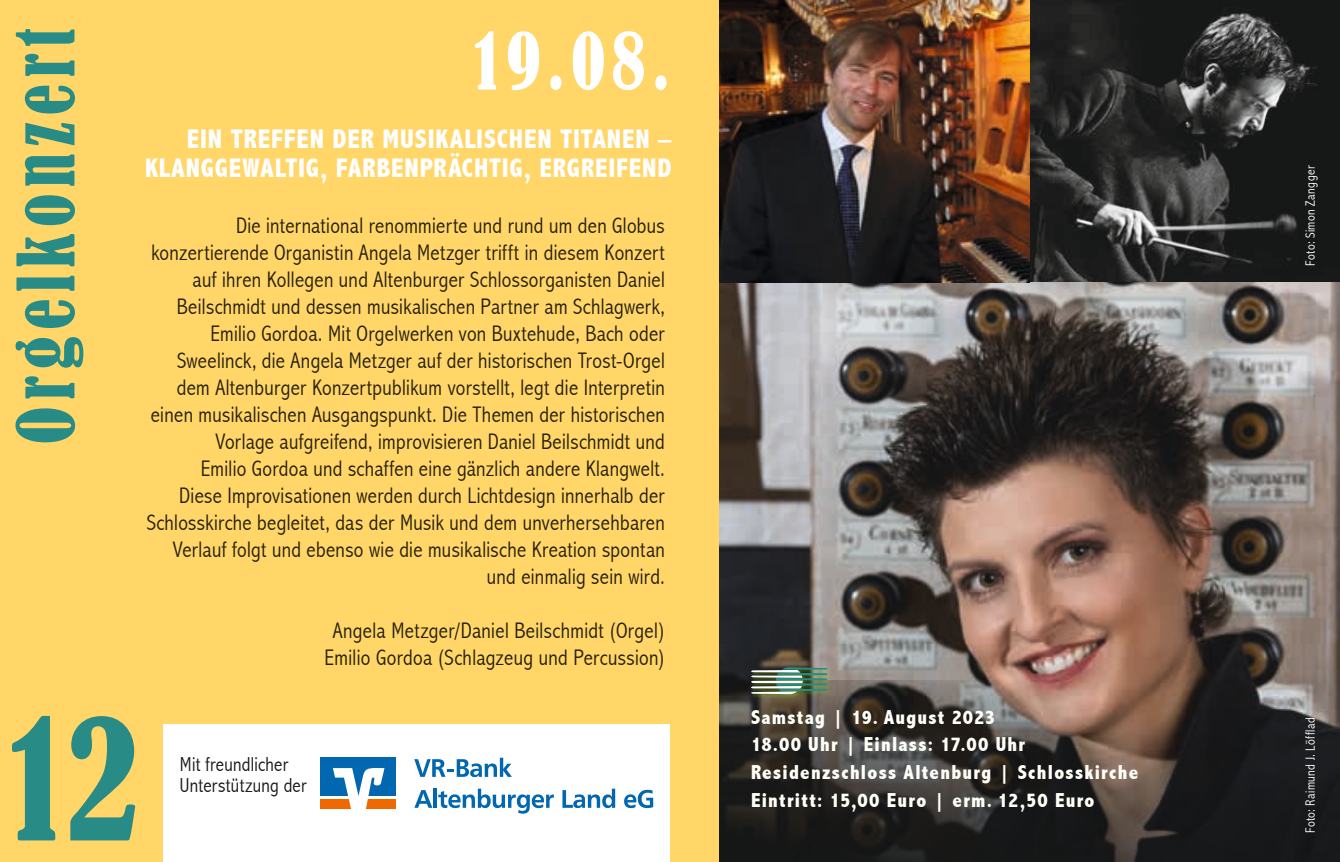
<style>
.page{position:relative;width:1340px;height:862px;background:#fff}
.page>*{position:absolute;margin:0;border:0;box-sizing:border-box;transform-origin:0 0}
.t1{font:condensed 157.05px "Bernard";color:#298b86;scale:.92 1}
.t2{font:condensed 73.58px "Bernard";letter-spacing:.09em;color:#298b86;scale:.94 1}
.t3{font:condensed 73.58px "Bernard";color:#fff;scale:.94 1}
.t4{font:800 condensed 27px/29.2px "Abadi";letter-spacing:.03em;color:#fff;text-align:right}
.t5{font:300 condensed 22.5px/27px "Abadi";letter-spacing:.015em;color:#242423;text-align:right}
.t6{font:800 condensed 20.25px/27.9px "Abadi";letter-spacing:.065em;color:#fffef7}
.t7{font:300 condensed 20.25px/20.2px "Abadi";letter-spacing:.015em;color:#151616}
.t8{font:300 condensed 13.5px "Abadi";letter-spacing:.03em;color:#fff}
</style>
<div class="page">
<div style="left:0;top:0;width:1339px;height:861px;background:#ffd667"></div>
<img style="left:1029px;top:0;width:310px;height:283px">
<img style="left:720px;top:283px;width:619px;height:397px">
<svg style="left:719px;top:680px;width:620px;height:181px;background:#393430"></svg>
<div style="left:750px;top:666px;width:82px;height:32px;background:#85c902;opacity:.45"></div>
<svg style="left:750px;top:666px;width:78px;height:27px;background:#6d8875"></svg>
<div style="left:163px;top:723px;width:507px;height:138px;background:#fff"></div>
<svg style="left:320px;top:795px;width:76px;height:1px"></svg>
<div style="left:320px;top:799px;width:76px;height:9px;background:#ef6800"></div>
<div style="left:320px;top:757px;width:76px;height:38px;background:#0067b0"></div>
<svg style="left:333px;top:768px;width:51px;height:40px"></svg>
<svg style="left:414px;top:757px;width:98px;height:19px"></svg>
<svg style="left:414px;top:790px;width:18px;height:17px"></svg>
<hr style="left:433px;top:788px;width:4px;height:19px;background:#0067b0">
<svg style="left:438px;top:788px;width:116px;height:25px"></svg>
<svg style="left:562px;top:788px;width:53px;height:19px"></svg>
<svg style="left:624px;top:789px;width:29px;height:18px"></svg>
<img style="left:719px;top:0;width:310px;height:283px">
<h2 class="t2" style="left:3px;top:444px;width:444px;rotate:-90deg">Orgelkonzert</h2>
<h2 class="t3" style="left:474px;top:18px;width:210px">19.08.</h2>
<p class="t4" style="left:145px;top:124px;width:528px">EIN TREFFEN DER MUSIKALISCHEN TITANEN –<br>KLANGGEWALTIG, FARBENPRÄCHTIG, ERGREIFEND</p>
<p class="t5" style="left:147px;top:212px;width:520px">Die international renommierte und rund um den Globus konzertierende Organistin Angela Metzger trifft in diesem Konzert auf ihren Kollegen und Altenburger Schlossorganisten Daniel Beilschmidt und dessen musikalischen Partner am Schlagwerk, Emilio Gordoa. Mit Orgelwerken von Buxtehude, Bach oder Sweelinck, die Angela Metzger auf der historischen Trost-Orgel dem Altenburger Konzertpublikum vorstellt, legt die Interpretin einen musikalischen Ausgangspunkt. Die Themen der historischen Vorlage aufgreifend, improvisieren Daniel Beilschmidt und<br>Emilio Gordoa und schaffen eine gänzlich andere Klangwelt.<br>Diese Improvisationen werden durch Lichtdesign innerhalb der Schlosskirche begleitet, das der Musik und dem unverhersehbaren Verlauf folgt und ebenso wie die musikalische Kreation spontan und einmalig sein wird.</p>
<p class="t5" style="left:324px;top:617px;width:342px;text-align:center">Angela Metzger/Daniel Beilschmidt (Orgel)<br>Emilio Gordoa (Schlagzeug und Percussion)</p>
<h1 class="t1" style="left:10px;top:688px;width:140px">12</h1>
<p class="t7" style="left:180px;top:754px;width:128px">Mit freundlicher<br>Unterstützung der</p>
<p class="t6" style="left:751px;top:702px;width:389px">Samstag | 19. August 2023<br>18.00 Uhr | Einlass: 17.00 Uhr Residenzschloss Altenburg | Schlosskirche Eintritt: 15,00 Euro | erm. 12,50 Euro</p>
<p class="t8" style="left:1302px;top:266px;width:102px;rotate:-90deg">Foto: Simon Zangger</p>
<p class="t8" style="left:1302px;top:832px;width:117px;rotate:-90deg">Foto: Raimund J. Löfflad</p>
</div>
